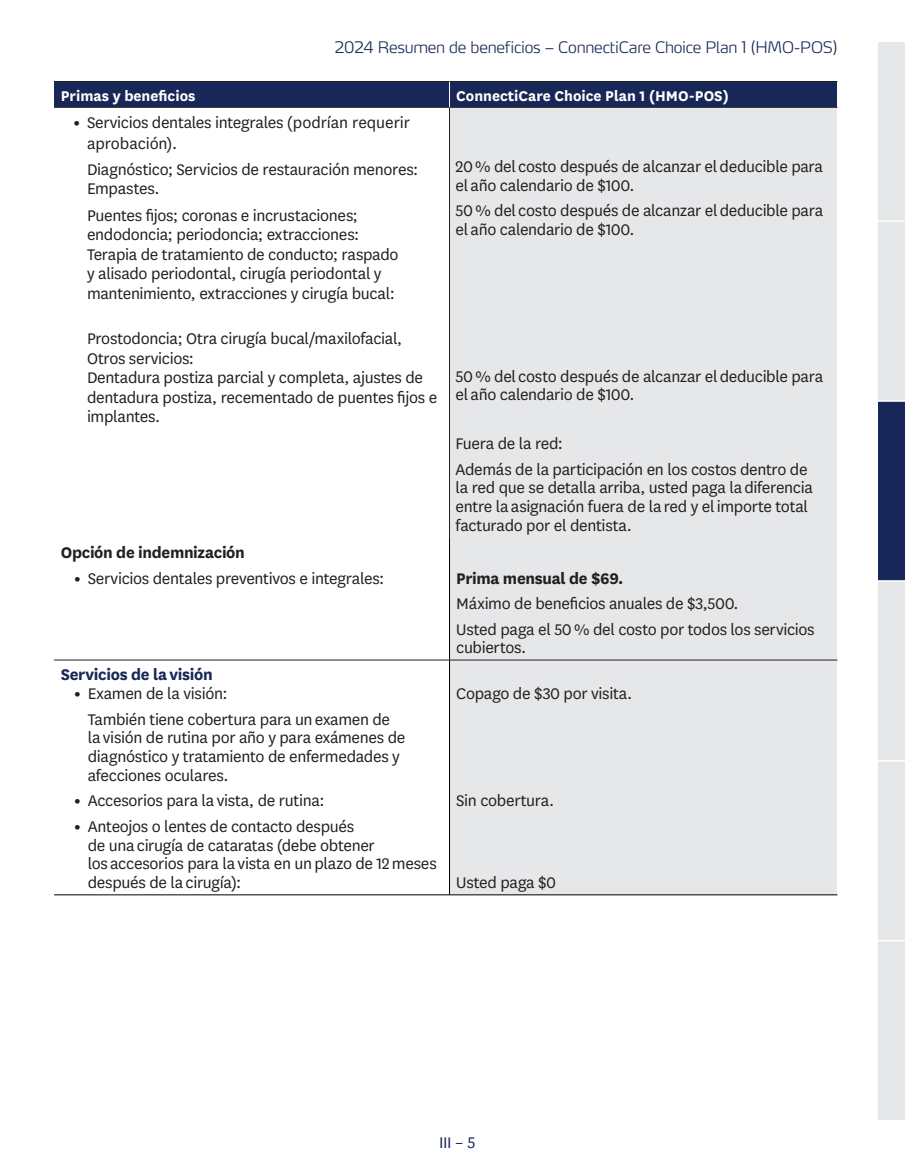
<style>
.page{position:relative;width:905px;height:1175px;background:#fff}
.page>*{position:absolute;margin:0;border:0;box-sizing:border-box;transform-origin:0 0}
.t1{font:18px/18.8px "National";letter-spacing:-.02em;color:#231f20}
.t2{font:700 18px "National";letter-spacing:-.02em;color:#231f20}
.t3{font:700 18px "National";letter-spacing:-.02em;color:#172757}
.t4{font:18px "National";color:#172757}
.t5{font:700 16.5px "National";color:#fff}
.t6{font:300 expanded 15.75px "Max Pro";letter-spacing:-.015em;color:#172757}
.s1{font-weight:800}
</style>
<div class="page">
<svg style="left:878px;top:42px;width:26px;height:1077px;background:#c3c7d0"></svg>
<div style="left:54px;top:81px;width:395px;height:26px;background:#172757"></div>
<div style="left:449px;top:81px;width:388px;height:26px;background:#172757"></div>
<div style="left:449px;top:107px;width:388px;height:217px;background:#e6e7e9"></div>
<div style="left:449px;top:324px;width:388px;height:105px;background:#e6e7e9"></div>
<div style="left:449px;top:429px;width:388px;height:109px;background:#e6e7e9"></div>
<div style="left:449px;top:538px;width:388px;height:122px;background:#e6e7e9"></div>
<div style="left:449px;top:660px;width:388px;height:234px;background:#e6e7e9"></div>
<hr style="left:54px;top:81px;width:395px;height:1px;background:#231f20">
<hr style="left:449px;top:81px;width:388px;height:1px;background:#231f20">
<hr style="left:54px;top:107px;width:395px;height:1px;background:#231f20">
<hr style="left:449px;top:107px;width:388px;height:1px;background:#231f20">
<hr style="left:449px;top:107px;width:1px;height:217px;background:#231f20">
<hr style="left:449px;top:324px;width:1px;height:105px;background:#231f20">
<hr style="left:449px;top:429px;width:1px;height:109px;background:#231f20">
<hr style="left:449px;top:538px;width:1px;height:122px;background:#000">
<hr style="left:449px;top:660px;width:1px;height:234px;background:#000">
<hr style="left:54px;top:894px;width:395px;height:1px;background:#000">
<hr style="left:449px;top:894px;width:388px;height:1px;background:#000">
<hr style="left:54px;top:659px;width:395px;height:1px;background:#231f20">
<hr style="left:449px;top:659px;width:388px;height:1px;background:#231f20">
<svg style="left:449px;top:82px;width:1px;height:25px"></svg>
<p class="t6" style="left:334px;top:34px;width:504px">2024 Resumen de beneficios – ConnectiCare Choice Plan 1 (HMO-POS)</p>
<p class="t5" style="left:61px;top:84px;width:136px">Primas y beneficios</p>
<p class="t5" style="left:456px;top:84px;width:274px">ConnectiCare Choice Plan 1 (HMO-POS)</p>
<p class="t1" style="left:87px;top:111px;width:324px;line-height:21px;text-indent:-14px"><span class="s1">•</span> Servicios dentales integrales (podrían requerir aprobación).</p>
<p class="t1" style="left:87px;top:159px;width:333px;line-height:19.5px">Diagnóstico; Servicios de restauración menores:<br>Empastes.</p>
<p class="t1" style="left:87px;top:204px;width:313px;line-height:19.5px">Puentes fijos; coronas e incrustaciones; endodoncia; periodoncia; extracciones:<br>Terapia de tratamiento de conducto; raspado y alisado periodontal, cirugía periodontal y mantenimiento, extracciones y cirugía bucal:</p>
<p class="t1" style="left:87px;top:328px;width:317px;line-height:19.5px">Prostodoncia; Otra cirugía bucal/maxilofacial,<br>Otros servicios:</p>
<p class="t1" style="left:87px;top:367px;width:352px;line-height:19.5px">Dentadura postiza parcial y completa, ajustes de dentadura postiza, recementado de puentes fijos e implantes.</p>
<p class="t1" style="left:455px;top:156px;width:369px">20 % del costo después de alcanzar el deducible para el año calendario de $100.</p>
<p class="t1" style="left:455px;top:200px;width:369px">50 % del costo después de alcanzar el deducible para el año calendario de $100.</p>
<p class="t1" style="left:455px;top:366px;width:369px">50 % del costo después de alcanzar el deducible para el año calendario de $100.</p>
<p class="t1" style="left:455px;top:433px;width:109px">Fuera de la red:</p>
<p class="t1" style="left:455px;top:459px;width:359px">Además de la participación en los costos dentro de la red que se detalla arriba, usted paga la diferencia entre la asignación fuera de la red y el importe total facturado por el dentista.</p>
<p class="t2" style="left:456px;top:565px;width:169px">Prima mensual de $69.</p>
<p class="t1" style="left:456px;top:593px;width:284px">Máximo de beneficios anuales de $3,500.</p>
<p class="t1" style="left:456px;top:619px;width:360px">Usted paga el 50 % del costo por todos los servicios cubiertos.</p>
<p class="t2" style="left:61px;top:539px;width:185px">Opción de indemnización</p>
<p class="t1" style="left:74px;top:568px;width:311px"><span class="s1">•</span> Servicios dentales preventivos e integrales:</p>
<p class="t3" style="left:61px;top:662px;width:153px">Servicios de la visión</p>
<p class="t1" style="left:74px;top:683px;width:155px"><span class="s1">•</span> Examen de la visión:</p>
<p class="t1" style="left:88px;top:709px;width:319px">También tiene cobertura para un examen de la visión de rutina por año y para exámenes de diagnóstico y tratamiento de enfermedades y afecciones oculares.</p>
<p class="t1" style="left:74px;top:790px;width:252px"><span class="s1">•</span> Accesorios para la vista, de rutina:</p>
<p class="t1" style="left:88px;top:816px;width:350px;text-indent:-14px"><span class="s1">•</span> Anteojos o lentes de contacto después<br>de una cirugía de cataratas (debe obtener<br>los accesorios para la vista en un plazo de 12 meses después de la cirugía):</p>
<p class="t1" style="left:456px;top:683px;width:177px">Copago de $30 por visita.</p>
<p class="t1" style="left:456px;top:790px;width:99px">Sin cobertura.</p>
<p class="t1" style="left:456px;top:872px;width:101px">Usted paga $0</p>
<p class="t4" style="left:439px;top:1130px;width:38px">III – 5</p>
</div>
